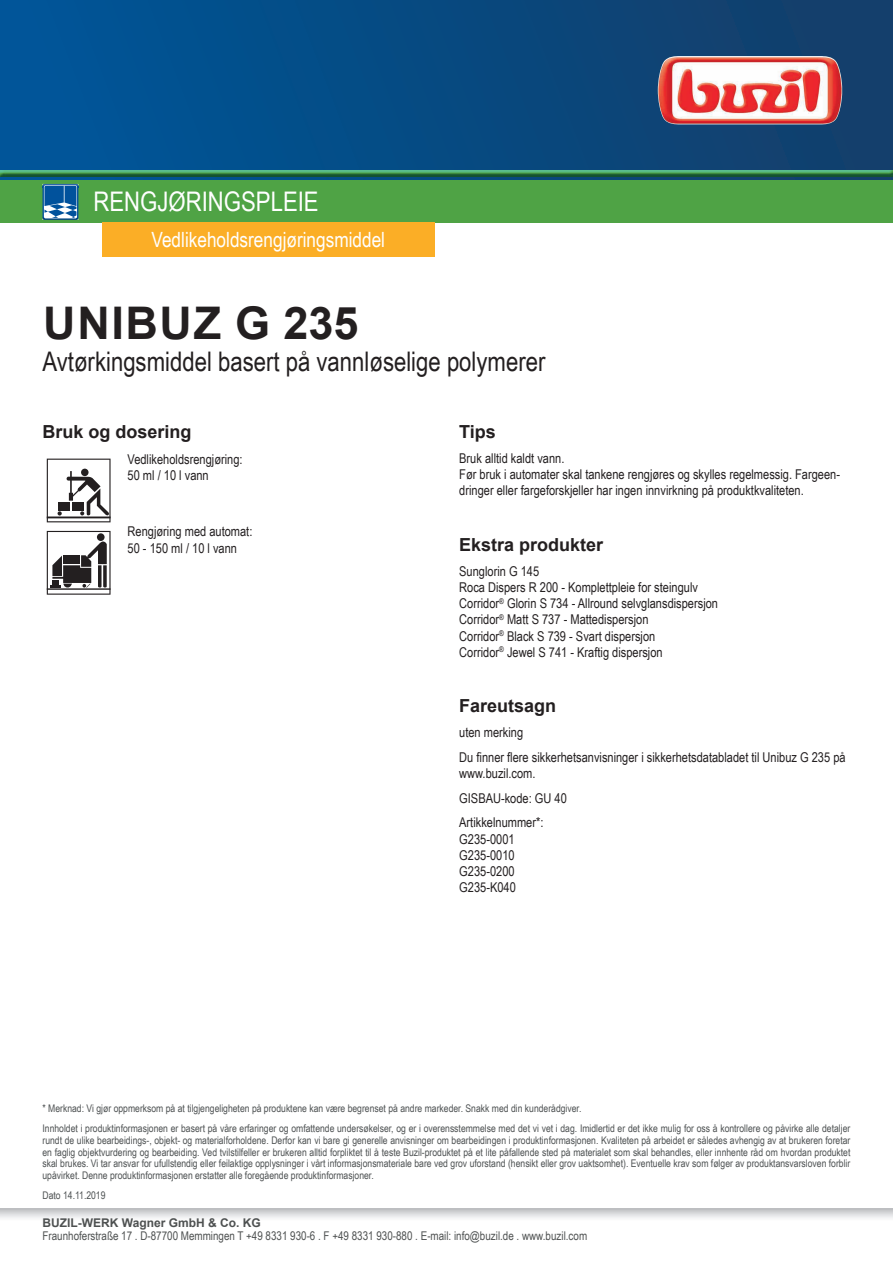
<style>
.page{position:relative;width:893px;height:1263px;background:#fff}
.page>*{position:absolute;margin:0;border:0;box-sizing:border-box;transform-origin:0 0}
.t1{font:700 45px "Arial";letter-spacing:.035em;color:#231f20}
.t2{font:27px "Arial Narrow";color:#231f20}
.t3{font:27px "Arial Narrow";color:#fff}
.t4{font:21px "Arial Narrow";color:#fff}
.t5{font:700 18px "Arial";color:#231f20}
.t6{font:13.5px/16.2px "Arial Narrow";color:#231f20}
.t7{font:12px "Arial Narrow";color:#4e5151}
.t8{font:700 12px "Arial";color:#4e5151}
.t9{font:10.5px/11.7px "Arial Narrow";color:#4d5152}
</style>
<div class="page">
<svg style="left:0;top:1209px;width:893px;height:9px"></svg>
<svg style="left:47px;top:459px;width:64px;height:63px"></svg>
<svg style="left:47px;top:531px;width:64px;height:64px"></svg>
<div style="left:0;top:0;width:893px;height:180px;background:linear-gradient(to right,#00569a,#143e69)"></div>
<img style="left:658px;top:56px;width:184px;height:68px">
<hr style="left:0;top:0;width:1px;height:180px;background:#015599">
<div style="left:0;top:169px;width:893px;height:8px;background:#015599;opacity:.75"></div>
<div style="left:0;top:180px;width:893px;height:43px;background:#4fa345"></div>
<img style="left:43px;top:184px;width:35px;height:36px">
<svg style="left:44px;top:185px;width:35px;height:33px"></svg>
<div style="left:102px;top:223px;width:333px;height:34px;background:#fbae26"></div>
<h2 class="t3" style="left:94px;top:182px;width:227px">RENGJØRINGSPLEIE</h2>
<h3 class="t4" style="left:152px;top:225px;width:235px">Vedlikeholdsrengjøringsmiddel</h3>
<h1 class="t1" style="left:43px;top:291px;width:317px">UNIBUZ G 235</h1>
<h2 class="t2" style="left:43px;top:342px;width:504px">Avtørkingsmiddel basert på vannløselige polymerer</h2>
<h3 class="t5" style="left:43px;top:419px;width:151px">Bruk og dosering</h3>
<p class="t6" style="left:128px;top:451px;width:117px">Vedlikeholdsrengjøring:<br>50 ml / 10 l vann</p>
<p class="t6" style="left:128px;top:523px;width:126px">Rengjøring med automat:<br>50 - 150 ml / 10 l vann</p>
<h3 class="t5" style="left:459px;top:419px;width:38px">Tips</h3>
<p class="t6" style="left:459px;top:450px;width:382px">Bruk alltid kaldt vann.<br>Før bruk i automater skal tankene rengjøres og skylles regelmessig. Fargeen&shy;dringer eller fargeforskjeller har ingen innvirkning på produktkvaliteten.</p>
<h3 class="t5" style="left:459px;top:532px;width:146px">Ekstra produkter</h3>
<p class="t6" style="left:459px;top:562px;width:260px">Sunglorin G 145<br>Roca Dispers R 200 - Komplettpleie for steingulv Corridor<sup>®</sup> Glorin S 734 - Allround selvglansdispersjon Corridor<sup>®</sup> Matt S 737 - Mattedispersjon<br>Corridor<sup>®</sup> Black S 739 - Svart dispersjon<br>Corridor<sup>®</sup> Jewel S 741 - Kraftig dispersjon</p>
<h3 class="t5" style="left:459px;top:693px;width:99px">Fareutsagn</h3>
<p class="t6" style="left:459px;top:719px;width:388px;line-height:24.8px">uten merking<br>Du finner flere sikkerhetsanvisninger i sikkerhetsdatabladet til Unibuz G 235 på</p>
<p class="t6" style="left:459px;top:760px;width:109px;line-height:24.8px">www.buzil.com.<br>GISBAU-kode: GU 40<br>Artikkelnummer*:</p>
<p class="t6" style="left:459px;top:830px;width:58px;text-align:justify">G235-0001<br>G235-0010<br>G235-0200<br>G235-K040</p>
<p class="t9" style="left:43px;top:1098px;width:809px;line-height:20.2px">* Merknad: Vi gjør oppmerksom på at tilgjengeligheten på produktene kan være begrenset på andre markeder. Snakk med din kunderådgiver.<br>Innholdet i produktinformasjonen er basert på våre erfaringer og omfattende undersøkelser, og er i overensstemmelse med det vi vet i dag. Imidlertid er det ikke mulig for oss å kontrollere og påvirke alle detaljer</p>
<p class="t9" style="left:43px;top:1134px;width:809px;text-align:justify">rundt de ulike bearbeidings-, objekt- og materialforholdene. Derfor kan vi bare gi generelle anvisninger om bearbeidingen i produktinformasjonen. Kvaliteten på arbeidet er således avhengig av at brukeren foretar en faglig objektvurdering og bearbeiding. Ved tvilstilfeller er brukeren alltid forpliktet til å teste Buzil-produktet på et lite påfallende sted på materialet som skal behandles, eller innhente råd om hvordan produktet skal brukes. Vi tar ansvar for ufullstendig eller feilaktige opplysninger i vårt informasjonsmateriale bare ved grov uforstand (hensikt eller grov uaktsomhet). Eventuelle krav som følger av produktansvarsloven forblir upåvirket. Denne produktinformasjonen erstatter alle foregående produktinformasjoner.</p>
<p class="t9" style="left:43px;top:1189px;width:65px">Dato 14.11.2019</p>
<p class="t8" style="left:43px;top:1214px;width:220px">BUZIL-WERK Wagner GmbH &amp; Co. KG</p>
<p class="t7" style="left:43px;top:1227px;width:546px">Fraunhoferstraße 17 . D-87700 Memmingen T +49 8331 930-6 . F +49 8331 930-880 . E-mail: info@buzil.de . www.buzil.com</p>
</div>
